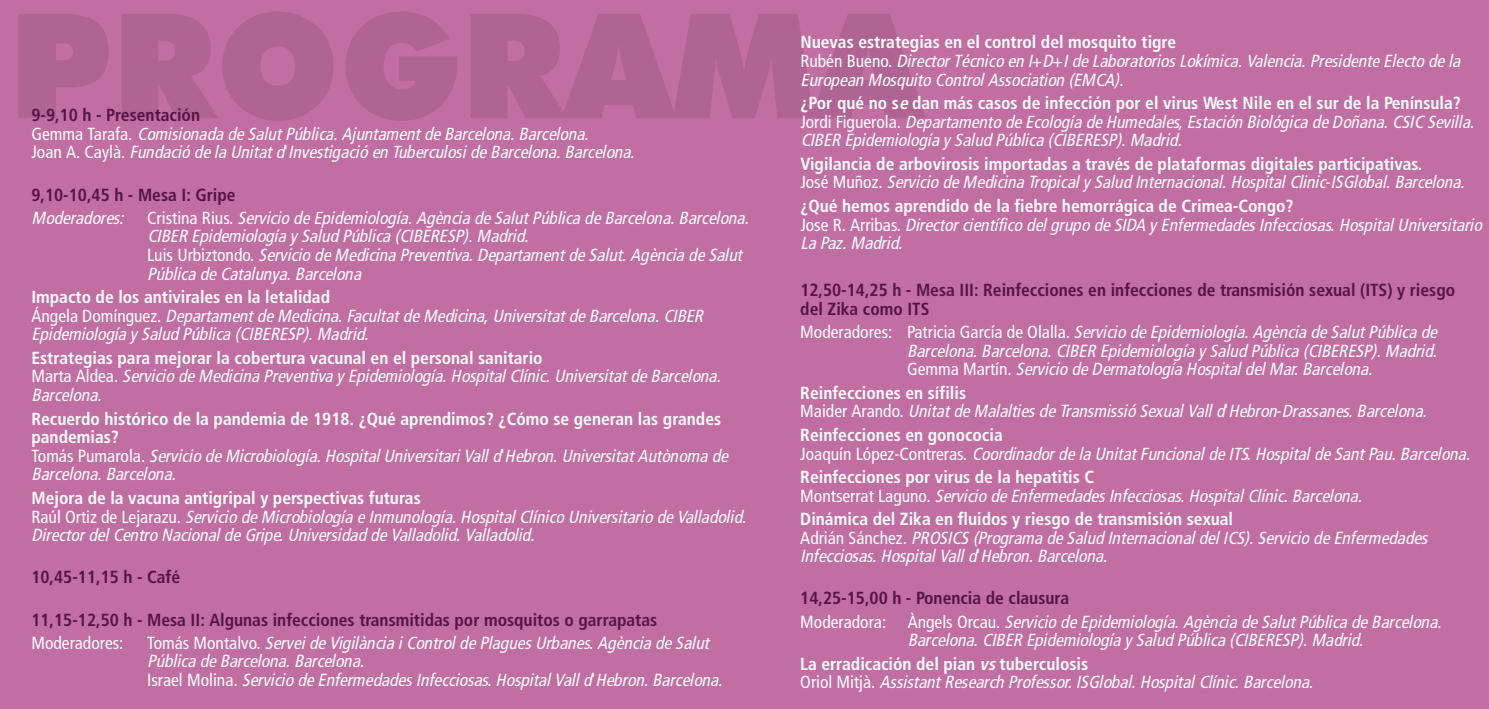
<style>
.page{position:relative;width:1489px;height:709px;background:#fff}
.page>*{position:absolute;margin:0;border:0;box-sizing:border-box;transform-origin:0 0}
.t1{font:italic 17.5px/18.5px "Articulate Narrow";color:#fff}
.t2{font:700 17.5px/18.8px "Articulate Narrow";color:#561444}
.t3{font:17.5px "Articulate Narrow";color:#fff}
.s1{font-weight:700;font-style:normal;color:#561444}
.s2{font-style:normal}
.s3{font-weight:700;font-style:normal}
.s4{font-weight:700}
</style>
<div class="page">
<div style="left:0;top:0;width:1488px;height:709px;background:#c16ea2"></div>
<p class="t1" style="left:31px;top:107px;width:604px"><span class="s1">9-9,10 h - Presentación<br></span><span class="s2">Gemma Tarafa.</span> Comisionada de Salut Pública. Ajuntament de Barcelona. Barcelona.<br><span class="s2">Joan A. Caylà.</span> Fundació de la Unitat d'Investigació en Tuberculosi de Barcelona. Barcelona.</p>
<p class="t2" style="left:31px;top:186px;width:206px">9,10-10,45 h - Mesa I: Gripe</p>
<p class="t1" style="left:31px;top:210px;width:93px">Moderadores:</p>
<p class="t1" style="left:147px;top:210px;width:603px"><span class="s2">Cristina Rius.</span> Servicio de Epidemiología. Agència de Salut Pública de Barcelona. Barcelona.<br>CIBER Epidemiología y Salud Pública (CIBERESP). Madrid.<br><span class="s2">Luis Urbiztondo.</span> Servicio de Medicina Preventiva. Departament de Salut. Agència de Salut Pública de Catalunya. Barcelona</p>
<p class="t1" style="left:31px;top:289px;width:673px"><span class="s3">Impacto de los antivirales en la letalidad<br></span><span class="s2">Ángela Domínguez.</span> Departament de Medicina. Facultat de Medicina, Universitat de Barcelona. CIBER<br>Epidemiología y Salud Pública (CIBERESP). Madrid.</p>
<p class="t1" style="left:31px;top:350px;width:690px"><span class="s3">Estrategias para mejorar la cobertura vacunal en el personal sanitario<br></span><span class="s2">Marta Aldea.</span> Servicio de Medicina Preventiva y Epidemiología. Hospital Clínic. Universitat de Barcelona.<br>Barcelona.</p>
<p class="t1" style="left:31px;top:410px;width:697px"><span class="s3">Recuerdo histórico de la pandemia de 1918. ¿Qué aprendimos? ¿Cómo se generan las grandes pandemias?<br></span><span class="s2">Tomás Pumarola.</span> Servicio de Microbiología. Hospital Universitari Vall d'Hebron. Universitat Autònoma de Barcelona. Barcelona.</p>
<p class="t1" style="left:31px;top:490px;width:716px"><span class="s3">Mejora de la vacuna antigripal y perspectivas futuras<br></span><span class="s2">Raúl Ortiz de Lejarazu.</span> Servicio de Microbiología e Inmunología. Hospital Clínico Universitario de Valladolid.<br>Director del Centro Nacional de Gripe. Universidad de Valladolid. Valladolid.</p>
<p class="t2" style="left:31px;top:569px;width:150px">10,45-11,15 h - Café</p>
<p class="t2" style="left:31px;top:611px;width:627px">11,15-12,50 h - Mesa II: Algunas infecciones transmitidas por mosquitos o garrapatas</p>
<p class="t3" style="left:31px;top:635px;width:93px">Moderadores:</p>
<p class="t1" style="left:147px;top:635px;width:576px"><span class="s2">Tomás Montalvo.</span> Servei de Vigilància i Control de Plagues Urbanes. Agència de Salut<br>Pública de Barcelona. Barcelona.<br><span class="s2">Israel Molina</span>. Servicio de Enfermedades Infecciosas. Hospital Vall d'Hebron. Barcelona.</p>
<p class="t1" style="left:800px;top:35px;width:661px"><span class="s3">Nuevas estrategias en el control del mosquito tigre<br></span><span class="s2">Rubén Bueno.</span> Director Técnico en I+D+I de Laboratorios Lokímica. Valencia. Presidente Electo de la<br>European Mosquito Control Association (EMCA).</p>
<p class="t1" style="left:800px;top:95px;width:675px"><span class="s3">¿Por qué no s</span><span class="s4">e</span> <span class="s3">dan más casos de infección por el virus West Nile en el sur de la Península?<br></span><span class="s2">Jordi Figuerola.</span> Departamento de Ecología de Humedales, Estación Biológica de Doñana. CSIC Sevilla.<br>CIBER Epidemiología y Salud Pública (CIBERESP). Madrid.</p>
<p class="t1" style="left:800px;top:156px;width:665px"><span class="s3">Vigilancia de arbovirosis importadas a través de plataformas digitales participativas.<br></span><span class="s2">José Muñoz.</span> Servicio de Medicina Tropical y Salud Internacional. Hospital Clinic-ISGlobal. Barcelona.</p>
<p class="t1" style="left:800px;top:198px;width:682px"><span class="s3">¿Qué hemos aprendido de la fiebre hemorrágica de Crimea-Congo?<br></span><span class="s2">Jose R. Arribas.</span> Director científico del grupo de SIDA y Enfermedades Infecciosas. Hospital Universitario<br>La Paz. Madrid.</p>
<p class="t2" style="left:800px;top:282px;width:656px">12,50-14,25 h - Mesa III: Reinfecciones en infecciones de transmisión sexual (ITS) y riesgo del Zika como ITS</p>
<p class="t1" style="left:907px;top:324px;width:531px;text-align:justify;text-indent:-107px"><span class="s2">Moderadores: Patricia García de Olalla.</span> Servicio de Epidemiología. Agència de Salut Pública de Barcelona. Barcelona. CIBER Epidemiología y Salud Pública (CIBERESP). Madrid.<br><span class="s2">Gemma Martín.</span> Servicio de Dermatología Hospital del Mar. Barcelona.</p>
<p class="t1" style="left:800px;top:385px;width:627px"><span class="s3">Reinfecciones en sífilis<br></span><span class="s2">Maider Arando.</span> Unitat de Malalties de Transmissió Sexual Vall d'Hebron-Drassanes. Barcelona.</p>
<p class="t1" style="left:800px;top:427px;width:671px"><span class="s3">Reinfecciones en gonococia<br></span><span class="s2">Joaquín López-Contreras.</span> Coordinador de la Unitat Funcional de ITS. Hospital de Sant Pau. Barcelona.</p>
<p class="t1" style="left:800px;top:469px;width:563px"><span class="s3">Reinfecciones por virus de la hepatitis C<br></span><span class="s2">Montserrat Laguno.</span> Servicio de Enfermedades Infecciosas. Hospital Clínic. Barcelona.</p>
<p class="t1" style="left:800px;top:511px;width:628px"><span class="s3">Dinámica del Zika en fluidos y riesgo de transmisión sexual<br></span><span class="s2">Adrián Sánchez.</span> PROSICS (Programa de Salud Internacional del ICS). Servicio de Enfermedades<br>Infecciosas. Hospital Vall d'Hebron. Barcelona.</p>
<p class="t1" style="left:800px;top:588px;width:642px;line-height:23.2px"><span class="s1">14,25-15,00 h - Ponencia de clausura<br></span><span class="s2">Moderadora: Àngels Orcau.</span> Servicio de Epidemiología. Agència de Salut Pública de Barcelona.</p>
<p class="t1" style="left:800px;top:630px;width:564px;line-height:23.5px;text-indent:107px">Barcelona. CIBER Epidemiología y Salud Pública (CIBERESP). Madrid.<br><span class="s3">La erradicación del pian</span> <span class="s4">vs</span> <span class="s3">tuberculosis</span></p>
<p class="t1" style="left:800px;top:674px;width:514px"><span class="s2">Oriol Mitjà.</span> Assistant Research Professor. ISGlobal. Hospital Clínic. Barcelona.</p>
</div>
